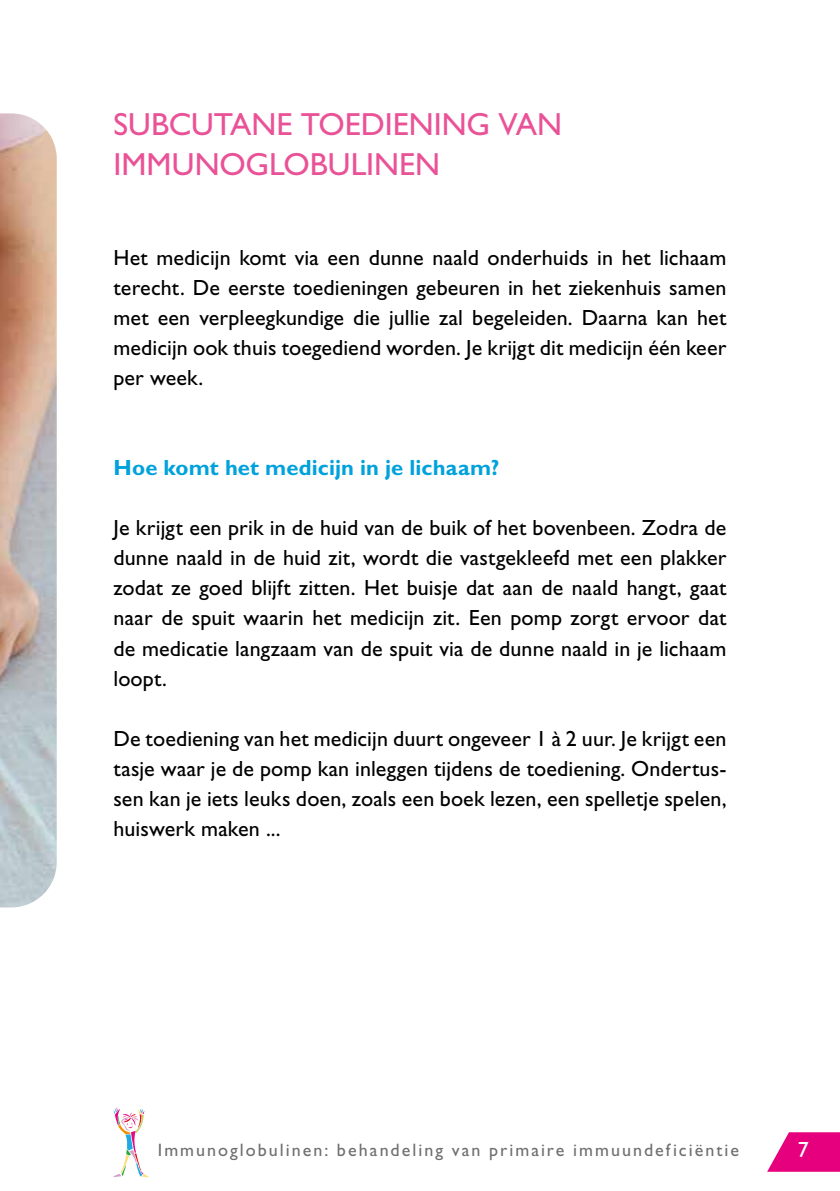
<style>
.page{position:relative;width:840px;height:1191px;background:#fff}
.page>*{position:absolute;margin:0;border:0;box-sizing:border-box;transform-origin:0 0}
.t1{font:32px/40px "Gill Sans Std";color:#ea5297}
.t2{font:22px/30px "Gill Sans Std";letter-spacing:.005em;color:#000;text-align:justify}
.t3{font:700 22px "Gill Sans Std";letter-spacing:.005em;color:#00a2dc}
.t4{font:22px "Gill Sans Std";color:#fff}
.t5{font:18px "Gill Sans Std";letter-spacing:.11em;color:#706f6f}
</style>
<div class="page">
<svg style="left:767px;top:1132px;width:72px;height:39px"></svg>
<svg style="left:113px;top:1107px;width:36px;height:70px"></svg>
<img style="left:0;top:113px;width:57px;height:794px">
<h1 class="t1" style="left:113px;top:105px;width:450px">SUBCUTANE TOEDIENING VAN<br>IMMUNOGLOBULINEN</h1>
<p class="t2" style="left:113px;top:243px;width:614px">Het medicijn komt via een dunne naald onderhuids in het lichaam terecht. De eerste toedieningen gebeuren in het ziekenhuis samen met een verpleegkundige die jullie zal begeleiden. Daarna kan het medicijn ook thuis toegediend worden. Je krijgt dit medicijn één keer per week.</p>
<p class="t3" style="left:113px;top:455px;width:387px">Hoe komt het medicijn in je lichaam?</p>
<p class="t2" style="left:113px;top:513px;width:614px">Je krijgt een prik in de huid van de buik of het bovenbeen. Zodra de dunne naald in de huid zit, wordt die vastgekleefd met een plakker zodat ze goed blijft zitten. Het buisje dat aan de naald hangt, gaat naar de spuit waarin het medicijn zit. Een pomp zorgt ervoor dat de medicatie langzaam van de spuit via de dunne naald in je lichaam loopt.</p>
<p class="t2" style="left:113px;top:723px;width:614px">De toediening van het medicijn duurt ongeveer 1 à 2 uur. Je krijgt een tasje waar je de pomp kan inleggen tijdens de toediening. Ondertus&shy;sen kan je iets leuks doen, zoals een boek lezen, een spelletje spelen, huiswerk maken ...</p>
<p class="t5" style="left:158px;top:1139px;width:582px">Immunoglobulinen: behandeling van primaire immuundeficiëntie</p>
<p class="t4" style="left:797px;top:1136px;width:12px">7</p>
</div>
